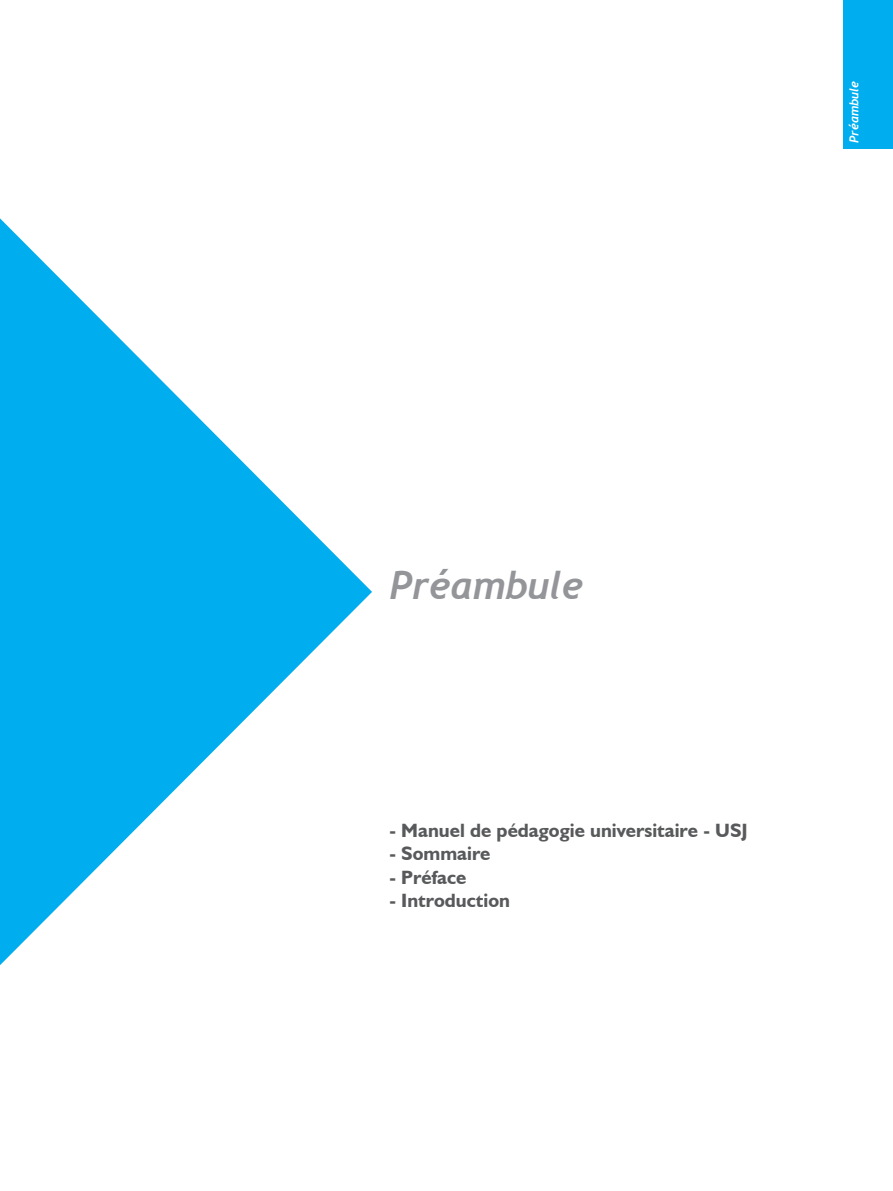
<style>
.page{position:relative;width:893px;height:1191px;background:#fff}
.page>*{position:absolute;margin:0;border:0;box-sizing:border-box;transform-origin:0 0}
.t1{font:italic 700 38.5px "Trebuchet";color:#939598}
.t2{font:700 19.25px "Humanist 521 BT";color:#58595b}
.t3{font:italic 700 12.25px "Trebuchet";color:#fff}
</style>
<div class="page">
<div style="left:843px;top:0;width:50px;height:149px;background:#00aeef"></div>
<svg style="left:0;top:218px;width:372px;height:747px;fill:#00aeef"></svg>
<p class="t3" style="left:847px;top:143px;width:63px;rotate:-90deg">Préambule</p>
<h1 class="t1" style="left:389px;top:562px;width:195px">Préambule</h1>
<p class="t2" style="left:389px;top:819px;width:360px">- Manuel de pédagogie universitaire - USJ</p>
<p class="t2" style="left:389px;top:842px;width:103px">- Sommaire</p>
<p class="t2" style="left:389px;top:865px;width:79px">- Préface</p>
<p class="t2" style="left:389px;top:888px;width:122px">- Introduction</p>
</div>
